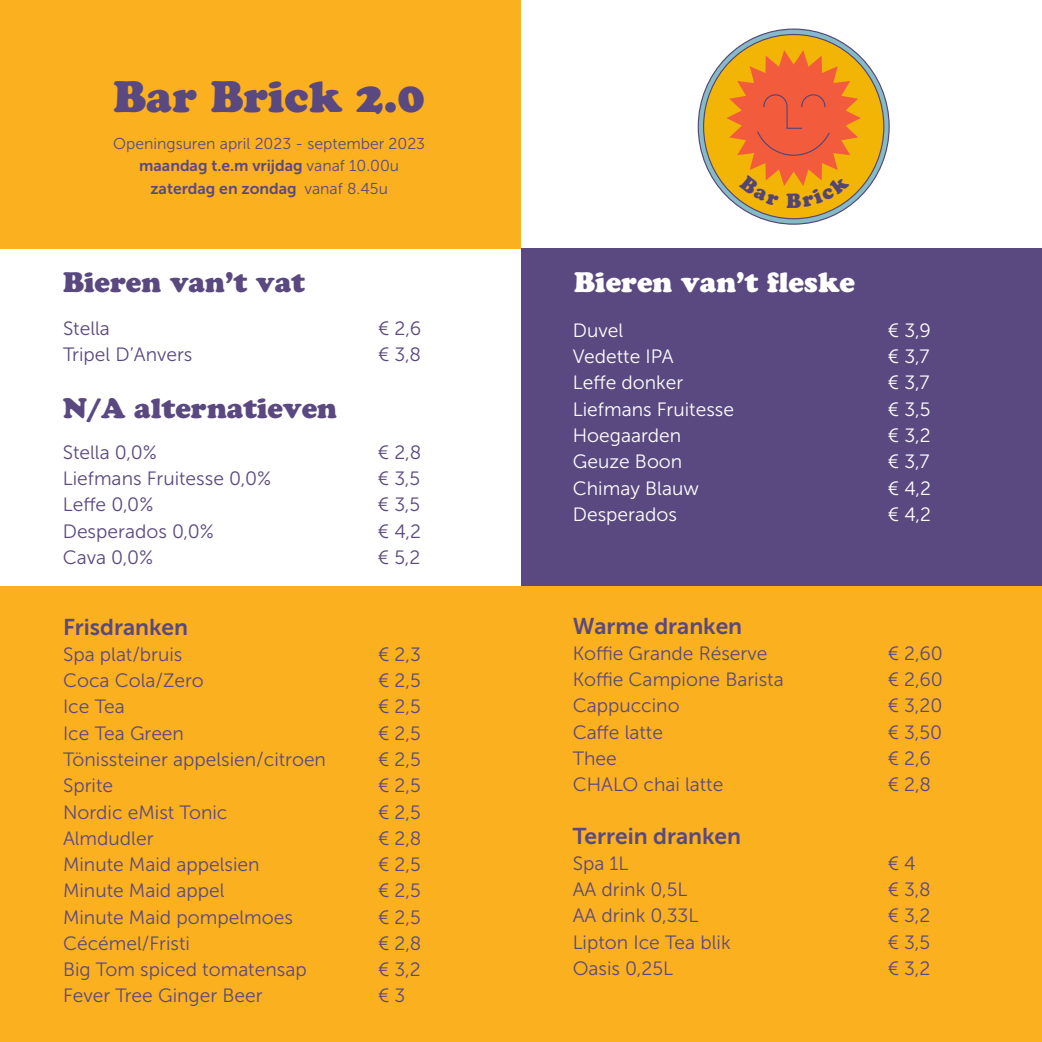
<style>
.page{position:relative;width:1042px;height:1042px;background:#fff}
.page>*{position:absolute;margin:0;border:0;box-sizing:border-box;transform-origin:0 0}
.t1{font:43.75px "Cooper Black Std";color:#5a4980}
.t2{font:28px "Cooper Black Std";color:#5a4980}
.t3{font:28px "Cooper Black Std";color:#fff}
.t4{font:22.75px "Museo Sans 700";color:#5a4980}
.t5{font:19.25px "Museo Sans 300";color:#5a4980}
.t6{font:19.25px "Museo Sans 300";color:#fff}
.t7{font:15.75px "Museo Sans 700";color:#5a4980}
.t8{font:15.75px "Museo Sans 300";color:#5a4980}
.s1{font-family:"Museo Sans 300"}
</style>
<div class="page">
<div style="left:0;top:0;width:521px;height:248px;background:#fbb01f"></div>
<div style="left:521px;top:248px;width:521px;height:423px;background:#5a4980"></div>
<div style="left:0;top:587px;width:1042px;height:455px;background:#fbb01f"></div>
<svg style="left:698px;top:29px;width:191px;height:195px;background:#7ba1b5"></svg>
<div style="left:703px;top:35px;width:181px;height:184px;background:#f2b505;border-radius:50%"></div>
<svg style="left:726px;top:50px;width:135px;height:158px"></svg>
<p class="t1" style="left:113px;top:71px;width:313px">Bar Brick 2.0</p>
<p class="t8" style="left:113px;top:135px;width:313px">Openingsuren april 2023 - september 2023</p>
<p class="t7" style="left:139px;top:157px;width:261px">maandag t.e.m vrijdag <span class="s1">vanaf 10.00u</span></p>
<p class="t7" style="left:150px;top:180px;width:239px">zaterdag en zondag <span class="s1">vanaf 8.45u</span></p>
<p class="t2" style="left:63px;top:266px;width:244px">Bieren van’t vat</p>
<p class="t5" style="left:63px;top:318px;width:48px">Stella</p>
<p class="t5" style="left:378px;top:318px;width:45px">€ 2,6</p>
<p class="t5" style="left:63px;top:344px;width:131px">Tripel D’Anvers</p>
<p class="t5" style="left:378px;top:344px;width:45px">€ 3,8</p>
<p class="t2" style="left:63px;top:391px;width:276px">N/A alternatieven</p>
<p class="t5" style="left:63px;top:442px;width:96px">Stella 0,0%</p>
<p class="t5" style="left:378px;top:442px;width:45px">€ 2,8</p>
<p class="t5" style="left:63px;top:468px;width:210px">Liefmans Fruitesse 0,0%</p>
<p class="t5" style="left:378px;top:468px;width:44px">€ 3,5</p>
<p class="t5" style="left:63px;top:494px;width:92px">Leffe 0,0%</p>
<p class="t5" style="left:378px;top:494px;width:44px">€ 3,5</p>
<p class="t5" style="left:63px;top:521px;width:153px">Desperados 0,0%</p>
<p class="t5" style="left:378px;top:521px;width:45px">€ 4,2</p>
<p class="t5" style="left:63px;top:547px;width:92px">Cava 0,0%</p>
<p class="t5" style="left:378px;top:547px;width:44px">€ 5,2</p>
<p class="t4" style="left:63px;top:614px;width:127px">Frisdranken</p>
<p class="t5" style="left:63px;top:644px;width:121px">Spa plat/bruis</p>
<p class="t5" style="left:378px;top:644px;width:44px">€ 2,3</p>
<p class="t5" style="left:63px;top:670px;width:142px">Coca Cola/Zero</p>
<p class="t5" style="left:378px;top:670px;width:44px">€ 2,5</p>
<p class="t5" style="left:63px;top:696px;width:63px">Ice Tea</p>
<p class="t5" style="left:378px;top:696px;width:44px">€ 2,5</p>
<p class="t5" style="left:63px;top:723px;width:123px">Ice Tea Green</p>
<p class="t5" style="left:378px;top:723px;width:44px">€ 2,5</p>
<p class="t5" style="left:63px;top:749px;width:264px">Tönissteiner appelsien/citroen</p>
<p class="t5" style="left:378px;top:749px;width:44px">€ 2,5</p>
<p class="t5" style="left:63px;top:775px;width:52px">Sprite</p>
<p class="t5" style="left:378px;top:775px;width:44px">€ 2,5</p>
<p class="t5" style="left:63px;top:801px;width:166px">Nordic eMist Tonic</p>
<p class="t5" style="left:378px;top:801px;width:44px">€ 2,5</p>
<p class="t5" style="left:63px;top:828px;width:92px">Almdudler</p>
<p class="t5" style="left:378px;top:828px;width:45px">€ 2,8</p>
<p class="t5" style="left:63px;top:854px;width:198px">Minute Maid appelsien</p>
<p class="t5" style="left:378px;top:854px;width:44px">€ 2,5</p>
<p class="t5" style="left:63px;top:880px;width:163px">Minute Maid appel</p>
<p class="t5" style="left:378px;top:880px;width:44px">€ 2,5</p>
<p class="t5" style="left:63px;top:906px;width:231px">Minute Maid pompelmoes</p>
<p class="t5" style="left:378px;top:906px;width:44px">€ 2,5</p>
<p class="t5" style="left:63px;top:933px;width:128px">Cécémel/Fristi</p>
<p class="t5" style="left:378px;top:933px;width:45px">€ 2,8</p>
<p class="t5" style="left:63px;top:959px;width:245px">Big Tom spiced tomatensap</p>
<p class="t5" style="left:378px;top:959px;width:44px">€ 3,2</p>
<p class="t5" style="left:63px;top:985px;width:201px">Fever Tree Ginger Beer</p>
<p class="t5" style="left:378px;top:985px;width:29px">€ 3</p>
<p class="t3" style="left:574px;top:266px;width:283px">Bieren van’t fleske</p>
<p class="t6" style="left:573px;top:320px;width:52px">Duvel</p>
<p class="t6" style="left:888px;top:320px;width:44px">€ 3,9</p>
<p class="t6" style="left:573px;top:346px;width:102px">Vedette IPA</p>
<p class="t6" style="left:888px;top:346px;width:43px">€ 3,7</p>
<p class="t6" style="left:573px;top:372px;width:112px">Leffe donker</p>
<p class="t6" style="left:888px;top:372px;width:43px">€ 3,7</p>
<p class="t6" style="left:573px;top:399px;width:163px">Liefmans Fruitesse</p>
<p class="t6" style="left:888px;top:399px;width:44px">€ 3,5</p>
<p class="t6" style="left:573px;top:425px;width:110px">Hoegaarden</p>
<p class="t6" style="left:888px;top:425px;width:44px">€ 3,2</p>
<p class="t6" style="left:573px;top:451px;width:111px">Geuze Boon</p>
<p class="t6" style="left:888px;top:451px;width:43px">€ 3,7</p>
<p class="t6" style="left:573px;top:477px;width:127px">Chimay Blauw</p>
<p class="t6" style="left:888px;top:477px;width:45px">€ 4,2</p>
<p class="t6" style="left:573px;top:504px;width:106px">Desperados</p>
<p class="t6" style="left:888px;top:504px;width:45px">€ 4,2</p>
<p class="t4" style="left:573px;top:613px;width:171px">Warme dranken</p>
<p class="t5" style="left:573px;top:643px;width:196px">Koffie Grande Réserve</p>
<p class="t5" style="left:888px;top:643px;width:57px">€ 2,60</p>
<p class="t5" style="left:573px;top:669px;width:212px">Koffie Campione Barista</p>
<p class="t5" style="left:888px;top:669px;width:57px">€ 2,60</p>
<p class="t5" style="left:573px;top:695px;width:109px">Cappuccino</p>
<p class="t5" style="left:888px;top:695px;width:56px">€ 3,20</p>
<p class="t5" style="left:573px;top:721px;width:92px">Caffe latte</p>
<p class="t5" style="left:888px;top:721px;width:56px">€ 3,50</p>
<p class="t5" style="left:573px;top:748px;width:46px">Thee</p>
<p class="t5" style="left:888px;top:748px;width:45px">€ 2,6</p>
<p class="t5" style="left:573px;top:774px;width:152px">CHALO chai latte</p>
<p class="t5" style="left:888px;top:774px;width:45px">€ 2,8</p>
<p class="t4" style="left:573px;top:823px;width:170px">Terrein dranken</p>
<p class="t5" style="left:573px;top:853px;width:57px">Spa 1L</p>
<p class="t5" style="left:888px;top:853px;width:30px">€ 4</p>
<p class="t5" style="left:573px;top:879px;width:116px">AA drink 0,5L</p>
<p class="t5" style="left:888px;top:879px;width:45px">€ 3,8</p>
<p class="t5" style="left:573px;top:905px;width:127px">AA drink 0,33L</p>
<p class="t5" style="left:888px;top:905px;width:44px">€ 3,2</p>
<p class="t5" style="left:573px;top:931px;width:159px">Lipton Ice Tea blik</p>
<p class="t5" style="left:888px;top:931px;width:44px">€ 3,5</p>
<p class="t5" style="left:573px;top:958px;width:102px">Oasis 0,25L</p>
<p class="t5" style="left:888px;top:958px;width:44px">€ 3,2</p>
</div>
